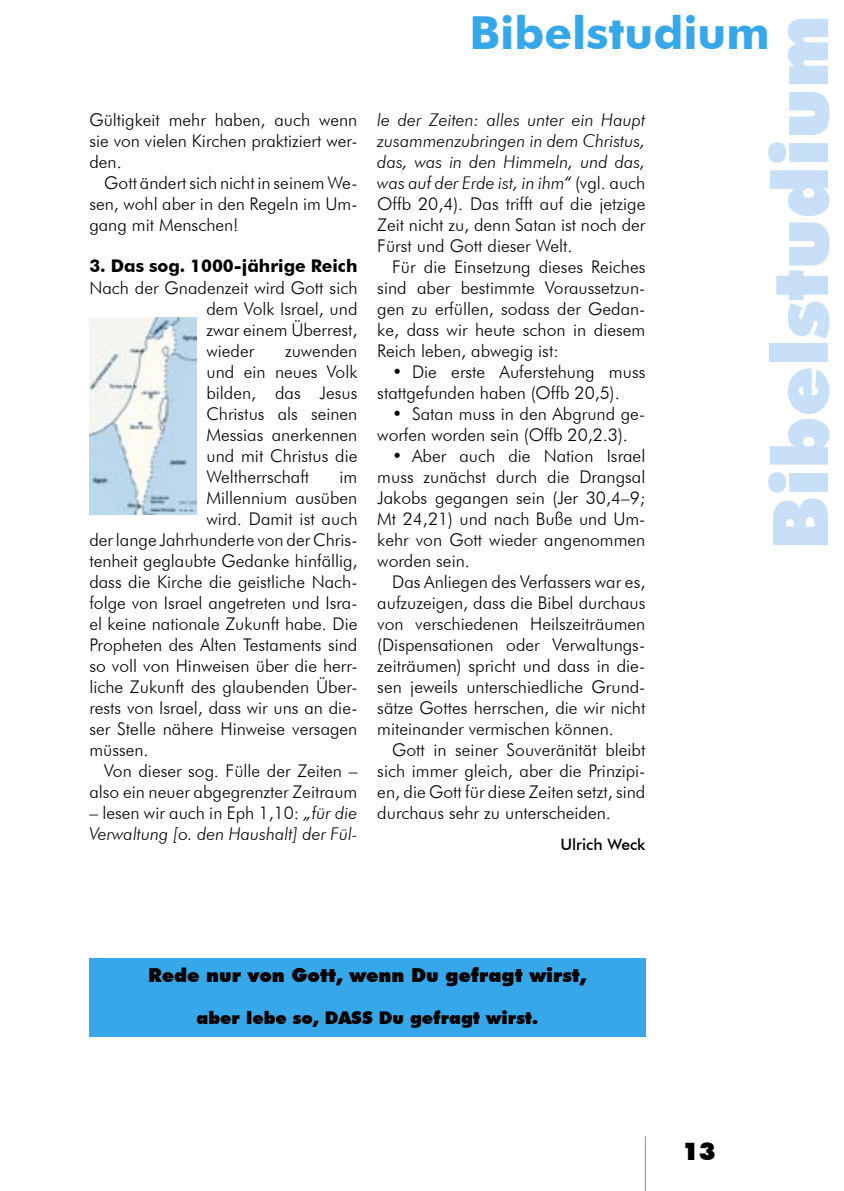
<style>
.page{position:relative;width:844px;height:1191px;background:#fff}
.page>*{position:absolute;margin:0;border:0;box-sizing:border-box;transform-origin:0 0}
.t1{font:900 77px "Futura BT";color:#c8e0f7}
.t2{font:700 45.5px "Futura BT";color:#36a7e9}
.t3{font:900 24.5px "Futura BT";color:#000}
.Spruch{font:900 19.25px "Futura BT";color:#000}
.Fließtext{font:300 17.5px/21px "Futura BT";color:#000;text-align:justify}
.Fließtext-2{font:italic 300 17.5px/21px "Futura BT";color:#000}
.Fließtext_Aufzählung{font:300 17.5px/21px "Futura BT";color:#000}
.Spruch-2{font:900 17.5px "Futura BT";color:#000}
.Untertitel{font:700 17.5px "Futura BT";color:#000}
.Autor{font:500 15.75px "Futura BT";color:#000}
.s1{font-style:normal}
</style>
<div class="page">
<hr style="left:644px;top:1136px;width:1px;height:55px;background:#36a7e9">
<img style="left:90px;top:317px;width:106px;height:197px">
<div style="left:89px;top:957px;width:556px;height:79px;background:#36a7e9"></div>
<p class="Fließtext" style="left:89px;top:109px;width:269px">Gültigkeit mehr haben, auch wenn sie von vielen Kirchen praktiziert wer&shy;den.</p>
<p class="Fließtext" style="left:89px;top:172px;width:269px;text-indent:15px">Gott ändert sich nicht in seinem We&shy;sen, wohl aber in den Regeln im Um&shy;gang mit Menschen!</p>
<p class="Untertitel" style="left:89px;top:255px;width:269px">3. Das sog. 1000-jährige Reich</p>
<p class="Fließtext" style="left:206px;top:277px;width:152px;text-indent:-117px">Nach der Gnadenzeit wird Gott sich dem Volk Israel, und zwar einem Überrest, wieder</p>
<p class="Fließtext" style="left:206px;top:340px;width:152px;text-indent:79px">zuwenden und ein neues Volk bilden, das Jesus Christus als seinen Messias anerkennen und mit Christus die Weltherrschaft</p>
<p class="Fließtext" style="left:339px;top:466px;width:19px">im</p>
<p class="Fließtext" style="left:206px;top:487px;width:152px">Millennium ausüben</p>
<p class="Fließtext" style="left:206px;top:508px;width:152px">wird. Damit ist auch</p>
<p class="Fließtext" style="left:89px;top:529px;width:269px">der lange Jahrhunderte von der Chris-</p>
<p class="Fließtext" style="left:89px;top:550px;width:269px">tenheit geglaubte Gedanke hinfällig,</p>
<p class="Fließtext" style="left:89px;top:571px;width:269px">dass die Kirche die geistliche Nach-</p>
<p class="Fließtext" style="left:89px;top:592px;width:269px">folge von Israel angetreten und Isra-</p>
<p class="Fließtext" style="left:89px;top:613px;width:269px">el keine nationale Zukunft habe. Die</p>
<p class="Fließtext" style="left:89px;top:634px;width:269px">Propheten des Alten Testaments sind</p>
<p class="Fließtext" style="left:89px;top:655px;width:269px">so voll von Hinweisen über die herr-</p>
<p class="Fließtext" style="left:89px;top:676px;width:269px">liche Zukunft des glaubenden Über-</p>
<p class="Fließtext" style="left:89px;top:697px;width:269px">rests von Israel, dass wir uns an die-</p>
<p class="Fließtext" style="left:89px;top:718px;width:269px">ser Stelle nähere Hinweise versagen</p>
<p class="Fließtext" style="left:89px;top:739px;width:61px">müssen.</p>
<p class="Fließtext" style="left:89px;top:760px;width:269px;text-align:right">Von dieser sog. Fülle der Zeiten – also ein neuer abgegrenzter Zeitraum</p>
<p class="Fließtext-2" style="left:89px;top:802px;width:269px"><span class="s1">– lesen wir auch in Eph 1,10:</span> „für die<br>Verwaltung [o. den Haushalt] der Fül-</p>
<h2 class="t2" style="left:469px;top:6px;width:301px">Bibelstudium</h2>
<h1 class="t1" style="left:753px;top:550px;width:537px;rotate:-90deg">Bibelstudium</h1>
<p class="Fließtext-2" style="left:377px;top:109px;width:269px;text-align:justify">le der Zeiten: alles unter ein Haupt zusammenzubringen in dem Christus, das, was in den Himmeln, und das, was auf der Erde ist, in ihm“ <span class="s1">(vgl. auch Offb 20,4). Das trifft auf die jetzige Zeit nicht zu, denn Satan ist noch der Fürst und Gott dieser Welt.</span></p>
<p class="Fließtext" style="left:377px;top:256px;width:269px;text-indent:15px">Für die Einsetzung dieses Reiches sind aber bestimmte Voraussetzun&shy;gen zu erfüllen, sodass der Gedan&shy;ke, dass wir heute schon in diesem Reich leben, abwegig ist:</p>
<p class="Fließtext_Aufzählung" style="left:377px;top:361px;width:269px;text-indent:15px">• Die erste Auferstehung muss stattgefunden haben (Offb 20,5).</p>
<p class="Fließtext_Aufzählung" style="left:377px;top:403px;width:269px;text-indent:15px">• Satan muss in den Abgrund ge&shy;worfen worden sein (Offb 20,2.3).</p>
<p class="Fließtext_Aufzählung" style="left:377px;top:445px;width:269px;text-align:justify;text-indent:15px">• Aber auch die Nation Israel muss zunächst durch die Drangsal Jakobs gegangen sein (Jer 30,4–9; Mt 24,21) und nach Buße und Um&shy;kehr von Gott wieder angenommen worden sein.</p>
<p class="Fließtext" style="left:377px;top:571px;width:269px;text-indent:15px">Das Anliegen des Verfassers war es, aufzuzeigen, dass die Bibel durchaus von verschiedenen Heilszeiträumen (Dispensationen oder Verwaltungs&shy;zeiträumen) spricht und dass in die&shy;sen jeweils unterschiedliche Grund&shy;sätze Gottes herrschen, die wir nicht miteinander vermischen können.</p>
<p class="Fließtext" style="left:377px;top:739px;width:269px;text-indent:15px">Gott in seiner Souveränität bleibt sich immer gleich, aber die Prinzipi&shy;en, die Gott für diese Zeiten setzt, sind durchaus sehr zu unterscheiden.</p>
<p class="Autor" style="left:560px;top:834px;width:86px">Ulrich Weck</p>
<p class="Spruch" style="left:148px;top:963px;width:439px">Rede nur von Gott, wenn Du gefragt wirst,</p>
<p class="Spruch-2" style="left:196px;top:1007px;width:343px">aber lebe so, DASS Du gefragt wirst.</p>
<h3 class="t3" style="left:682px;top:1136px;width:35px">13</h3>
</div>
